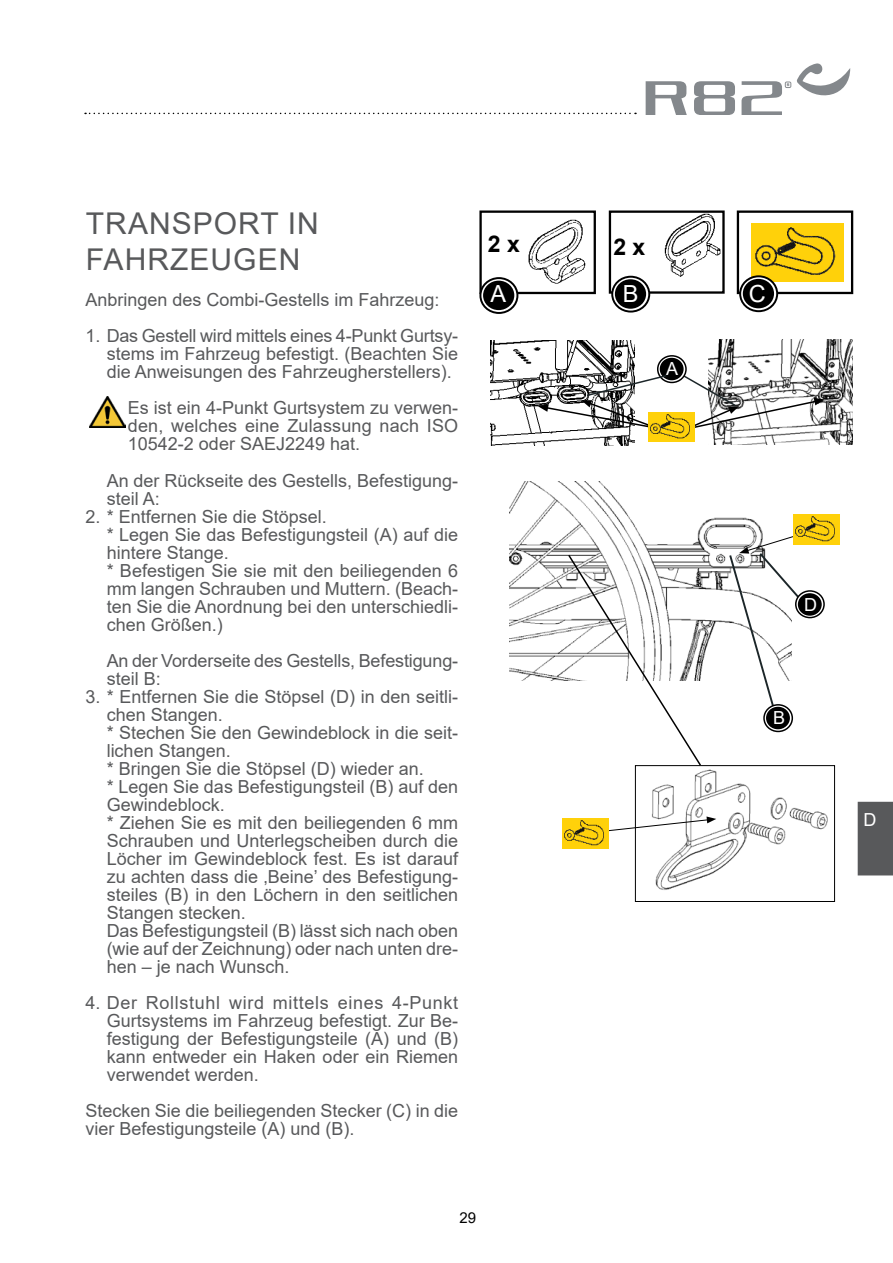
<style>
.page{position:relative;width:893px;height:1263px;background:#fff}
.page>*{position:absolute;margin:0;border:0;box-sizing:border-box;transform-origin:0 0}
.t1{font:30px/36px "Arial";letter-spacing:.035em;color:#58595b}
.t2{font:23.55px "Arial";color:#fff}
.t3{font:700 23.1px "Arial";color:#000}
.t4{font:18px/18px "Arial";color:#58595b}
.t5{font:18px "Arial";color:#fff}
.t6{font:15px "Arial";color:#000}
</style>
<div class="page">
<img style="left:509px;top:482px;width:253px;height:198px">
<img style="left:664px;top:213px;width:57px;height:64px">
<img style="left:528px;top:219px;width:58px;height:65px">
<div style="left:479px;top:210px;width:117px;height:84px;border:2px solid #000"></div>
<div style="left:609px;top:210px;width:116px;height:84px;border:2px solid #000"></div>
<svg style="left:612px;top:277px;width:37px;height:35px"></svg>
<div style="left:611px;top:276px;width:39px;height:37px;border:2px solid #000;border-radius:50%"></div>
<div style="left:616px;top:280px;width:29px;height:28px;background:#000;border-radius:50%"></div>
<div style="left:615px;top:279px;width:31px;height:30px;border:2px solid #000;border-radius:50%"></div>
<svg style="left:480px;top:278px;width:37px;height:35px"></svg>
<div style="left:479px;top:277px;width:39px;height:37px;border:2px solid #000;border-radius:50%"></div>
<div style="left:484px;top:282px;width:29px;height:27px;background:#000;border-radius:50%"></div>
<div style="left:483px;top:281px;width:31px;height:29px;border:2px solid #000;border-radius:50%"></div>
<div style="left:737px;top:210px;width:116px;height:84px;border:2px solid #000"></div>
<img style="left:490px;top:341px;width:145px;height:104px">
<img style="left:708px;top:339px;width:145px;height:106px">
<svg style="left:658px;top:356px;width:28px;height:26px"></svg>
<div style="left:657px;top:355px;width:30px;height:28px;border:2px solid #000;border-radius:50%"></div>
<div style="left:660px;top:358px;width:23px;height:21px;background:#000;border-radius:50%"></div>
<div style="left:660px;top:358px;width:24px;height:22px;border:2px solid #000;border-radius:50%"></div>
<svg style="left:796px;top:591px;width:28px;height:27px"></svg>
<div style="left:795px;top:590px;width:30px;height:28px;border:2px solid #000;border-radius:50%"></div>
<div style="left:799px;top:594px;width:22px;height:21px;background:#000;border-radius:50%"></div>
<div style="left:798px;top:593px;width:24px;height:23px;border:2px solid #000;border-radius:50%"></div>
<svg style="left:764px;top:705px;width:28px;height:26px"></svg>
<div style="left:763px;top:704px;width:30px;height:28px;border:2px solid #000;border-radius:50%"></div>
<div style="left:767px;top:707px;width:22px;height:21px;background:#000;border-radius:50%"></div>
<div style="left:766px;top:707px;width:24px;height:22px;border:2px solid #000;border-radius:50%"></div>
<img style="left:651px;top:769px;width:177px;height:121px">
<div style="left:635px;top:765px;width:200px;height:137px;border:1px solid #000"></div>
<svg style="left:567px;top:553px;width:135px;height:214px"></svg>
<img style="left:752px;top:223px;width:92px;height:59px">
<svg style="left:740px;top:276px;width:37px;height:35px"></svg>
<div style="left:739px;top:275px;width:39px;height:37px;border:2px solid #000;border-radius:50%"></div>
<div style="left:744px;top:280px;width:29px;height:27px;background:#000;border-radius:50%"></div>
<div style="left:743px;top:279px;width:31px;height:29px;border:2px solid #000;border-radius:50%"></div>
<svg style="left:538px;top:372px;width:287px;height:61px"></svg>
<img style="left:648px;top:412px;width:46px;height:29px">
<svg style="left:728px;top:529px;width:89px;height:179px"></svg>
<img style="left:793px;top:515px;width:46px;height:29px">
<svg style="left:581px;top:816px;width:135px;height:18px"></svg>
<img style="left:562px;top:819px;width:47px;height:29px">
<div style="left:858px;top:802px;width:35px;height:73px;background:#58595b"></div>
<img style="left:89px;top:397px;width:36px;height:31px">
<svg style="left:85px;top:113px;width:551px;height:1px"></svg>
<svg style="left:797px;top:63px;width:53px;height:33px"></svg>
<svg style="left:646px;top:81px;width:41px;height:33px"></svg>
<svg style="left:694px;top:81px;width:41px;height:33px"></svg>
<svg style="left:741px;top:81px;width:50px;height:33px"></svg>
<h1 class="t1" style="left:86px;top:206px;width:234px">TRANSPORT IN<br>FAHRZEUGEN</h1>
<p class="t4" style="left:85px;top:291px;width:356px">Anbringen des Combi-Gestells im Fahrzeug:</p>
<p class="t4" style="left:107px;top:327px;width:353px;text-align:justify;text-indent:-21px">1. Das Gestell wird mittels eines 4-Punkt Gurtsy&shy;stems im Fahrzeug befestigt. (Beachten Sie die Anweisungen des Fahrzeugherstellers).</p>
<p class="t4" style="left:128px;top:399px;width:332px;text-align:justify">Es ist ein 4-Punkt Gurtsystem zu verwen&shy;den, welches eine Zulassung nach ISO 10542-2 oder SAEJ2249 hat.</p>
<p class="t4" style="left:107px;top:471px;width:353px">An der Rückseite des Gestells, Befestigung&shy;steil A:</p>
<p class="t4" style="left:107px;top:507px;width:353px;text-indent:-21px">2. * Entfernen Sie die Stöpsel.<br>* Legen Sie das Befestigungsteil (A) auf die hintere Stange.<br>* Befestigen Sie sie mit den beiliegenden 6 mm langen Schrauben und Muttern. (Beach&shy;ten Sie die Anordnung bei den unterschiedli&shy;chen Größen.)</p>
<p class="t4" style="left:107px;top:651px;width:353px">An der Vorderseite des Gestells, Befestigung&shy;steil B:</p>
<p class="t4" style="left:107px;top:687px;width:353px;text-indent:-21px">3. * Entfernen Sie die Stöpsel (D) in den seitli&shy;chen Stangen.<br>* Stechen Sie den Gewindeblock in die seit&shy;lichen Stangen.<br>* Bringen Sie die Stöpsel (D) wieder an.<br>* Legen Sie das Befestigungsteil (B) auf den Gewindeblock.<br>* Ziehen Sie es mit den beiliegenden 6 mm Schrauben und Unterlegscheiben durch die Löcher im Gewindeblock fest. Es ist darauf zu achten dass die ‚Beine’ des Befestigung&shy;steiles (B) in den Löchern in den seitlichen Stangen stecken.<br>Das Befestigungsteil (B) lässt sich nach oben (wie auf der Zeichnung) oder nach unten dre&shy;hen – je nach Wunsch.</p>
<p class="t4" style="left:107px;top:993px;width:353px;text-align:justify;text-indent:-21px">4. Der Rollstuhl wird mittels eines 4-Punkt Gurtsystems im Fahrzeug befestigt. Zur Be&shy;festigung der Befestigungsteile (A) und (B) kann entweder ein Haken oder ein Riemen verwendet werden.</p>
<p class="t4" style="left:85px;top:1101px;width:374px">Stecken Sie die beiliegenden Stecker (C) in die vier Befestigungsteile (A) und (B).</p>
<p class="t3" style="left:488px;top:227px;width:34px">2 x</p>
<p class="t3" style="left:613px;top:230px;width:34px">2 x</p>
<h2 class="t2" style="left:490px;top:278px;width:17px">A</h2>
<h2 class="t2" style="left:623px;top:277px;width:17px">B</h2>
<p class="t5" style="left:666px;top:357px;width:14px">A</p>
<p class="t6" style="left:459px;top:1207px;width:18px">29</p>
<h2 class="t2" style="left:749px;top:277px;width:19px">C</h2>
<p class="t5" style="left:804px;top:592px;width:14px">D</p>
<p class="t5" style="left:773px;top:705px;width:14px">B</p>
<p class="t5" style="left:864px;top:807px;width:14px">D</p>
</div>
